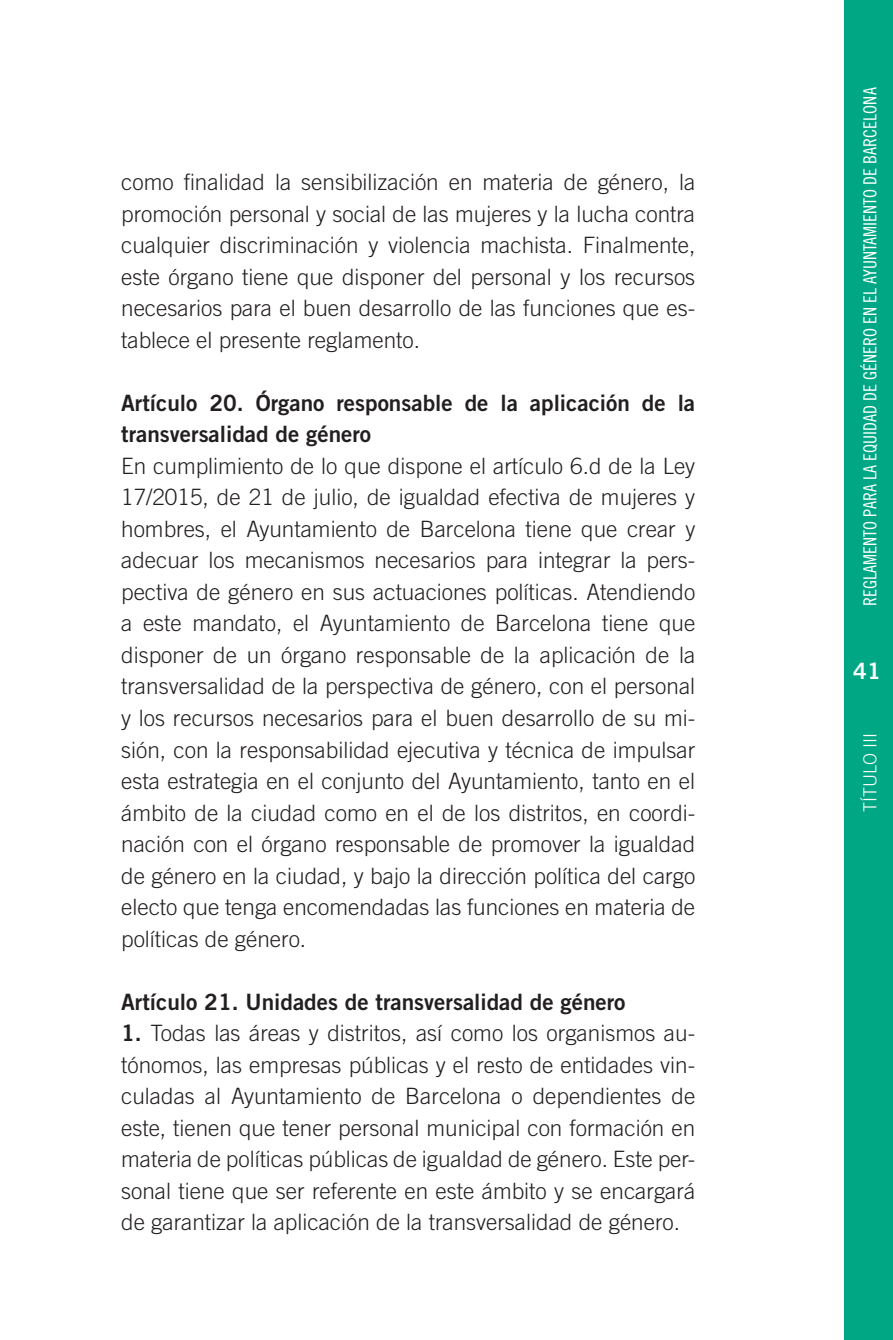
<style>
.page{position:relative;width:893px;height:1340px;background:#fff}
.page>*{position:absolute;margin:0;border:0;box-sizing:border-box;transform-origin:0 0}
.t1{font:300 22.5px/31.5px "Trade Gothic";color:#231f20;text-align:justify}
.t2{font:22.5px/31.5px "Trade Gothic Bold Two";color:#231f20}
.t3{font:22.5px "Trade Gothic Bold Two";color:#fff}
.t4{font:18px "Trade Gothic Cond Eighteen";color:#fff}
.t5{font:300 18px "Trade Gothic";color:#fff}
.s1{font-family:"Trade Gothic Bold Two";font-weight:400}
</style>
<div class="page">
<div style="left:843px;top:0;width:50px;height:1339px;background:#00a784"></div>
<p class="t1" style="left:121px;top:166px;width:576px">como finalidad la sensibilización en materia de género, la promoción personal y social de las mujeres y la lucha contra cualquier discriminación y violencia machista. Finalmente, este órgano tiene que disponer del personal y los recursos necesarios para el buen desarrollo de las funciones que es&shy;tablece el presente reglamento.</p>
<p class="t2" style="left:121px;top:387px;width:575px">Artículo 20. Órgano responsable de la aplicación de la transversalidad de género</p>
<p class="t1" style="left:121px;top:450px;width:576px">En cumplimiento de lo que dispone el artículo 6.d de la Ley 17/2015, de 21 de julio, de igualdad efectiva de mujeres y hombres, el Ayuntamiento de Barcelona tiene que crear y adecuar los mecanismos necesarios para integrar la pers&shy;pectiva de género en sus actuaciones políticas. Atendiendo a este mandato, el Ayuntamiento de Barcelona tiene que disponer de un órgano responsable de la aplicación de la transversalidad de la perspectiva de género, con el personal y los recursos necesarios para el buen desarrollo de su mi&shy;sión, con la responsabilidad ejecutiva y técnica de impulsar esta estrategia en el conjunto del Ayuntamiento, tanto en el ámbito de la ciudad como en el de los distritos, en coordi&shy;nación con el órgano responsable de promover la igualdad de género en la ciudad, y bajo la dirección política del cargo electo que tenga encomendadas las funciones en materia de políticas de género.</p>
<p class="t2" style="left:121px;top:985px;width:506px">Artículo 21. Unidades de transversalidad de género</p>
<p class="t1" style="left:121px;top:1017px;width:576px"><span class="s1">1.</span> Todas las áreas y distritos, así como los organismos au&shy;tónomos, las empresas públicas y el resto de entidades vin&shy;culadas al Ayuntamiento de Barcelona o dependientes de este, tienen que tener personal municipal con formación en materia de políticas públicas de igualdad de género. Este per&shy;sonal tiene que ser referente en este ámbito y se encargará de garantizar la aplicación de la transversalidad de género.</p>
<p class="t4" style="left:859px;top:605px;width:519px;rotate:-90deg">REGLAMENTO PARA LA EQUIDAD DE GÉNERO EN EL AYUNTAMIENTO DE BARCELONA</p>
<p class="t3" style="left:853px;top:657px;width:29px">41</p>
<p class="t5" style="left:859px;top:812px;width:81px;rotate:-90deg">TÍTULO III</p>
</div>
